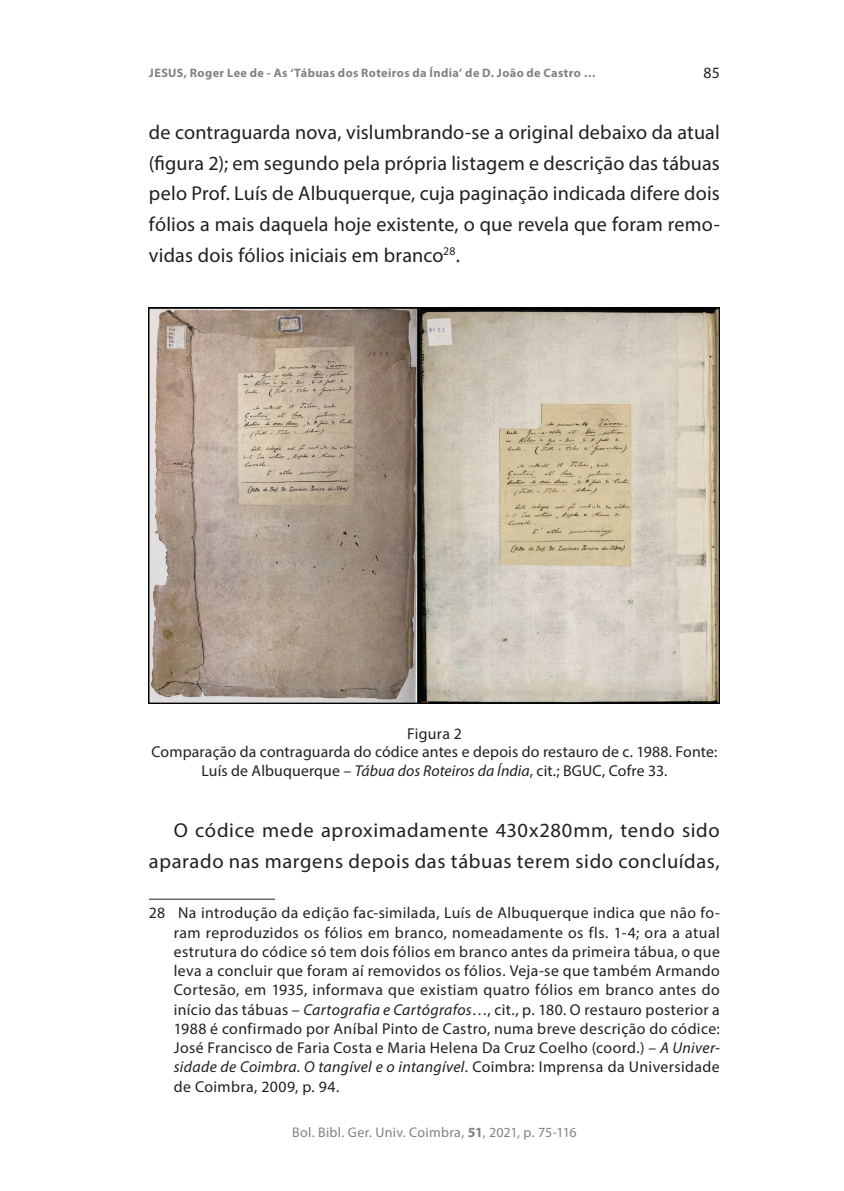
<style>
.page{position:relative;width:844px;height:1191px;background:#fff}
.page>*{position:absolute;margin:0;border:0;box-sizing:border-box;transform-origin:0 0}
.t1{font:20.12px/30.6px "Myriad Pro";letter-spacing:.025em;color:#231f20;text-align:justify}
.t2{font:15.75px/19.2px "Myriad Pro";letter-spacing:.01em;color:#231f20;text-align:center}
.t3{font:14px "Myriad Pro";letter-spacing:.02em;color:#808285}
.t4{font:700 12.25px "Myriad Pro";letter-spacing:.03em;color:#808285}
.s1{font-style:italic}
.s2{font-weight:700}
</style>
<div class="page">
<hr style="left:149px;top:899px;width:126px;height:1px;background:#231f20">
<img style="left:149px;top:308px;width:570px;height:395px">
<p class="t4" style="left:149px;top:64px;width:448px">JESUS, Roger Lee de - As ‘Tábuas dos Roteiros da Índia’ de D. João de Castro …</p>
<p class="t2" style="left:703px;top:63px;width:18px">85</p>
<p class="t1" style="left:149px;top:117px;width:572px">de contraguarda nova, vislumbrando-se a original debaixo da atual (figura 2); em segundo pela própria listagem e descrição das tábuas pelo Prof. Luís de Albuquerque, cuja paginação indicada difere dois fólios a mais daquela hoje existente, o que revela que foram remo&shy;vidas dois fólios iniciais em branco<sup>28</sup>.</p>
<p class="t2" style="left:151px;top:725px;width:567px;line-height:18px">Figura 2<br>Comparação da contraguarda do códice antes e depois do restauro de c. 1988. Fonte:<br>Luís de Albuquerque – <span class="s1">Tábua dos Roteiros da Índia</span>, cit.; BGUC, Cofre 33.</p>
<p class="t1" style="left:149px;top:814px;width:572px;text-align:right">O códice mede aproximadamente 430x280mm, tendo sido aparado nas margens depois das tábuas terem sido concluídas,</p>
<p class="t2" style="left:174px;top:903px;width:547px;text-align:justify;text-indent:-25px">28 Na introdução da edição fac-similada, Luís de Albuquerque indica que não fo&shy;ram reproduzidos os fólios em branco, nomeadamente os fls. 1-4; ora a atual estrutura do códice só tem dois fólios em branco antes da primeira tábua, o que leva a concluir que foram aí removidos os fólios. Veja-se que também Armando Cortesão, em 1935, informava que existiam quatro fólios em branco antes do início das tábuas – <span class="s1">Cartografia e Cartógrafos</span>…, cit., p. 180. O restauro posterior a 1988 é confirmado por Aníbal Pinto de Castro, numa breve descrição do códice:<br>José Francisco de Faria Costa e Maria Helena Da Cruz Coelho (coord.) – <span class="s1">A Univer&shy;sidade de Coimbra. O tangível e o intangível</span>. Coimbra: Imprensa da Universidade de Coimbra, 2009, p. 94.</p>
<p class="t3" style="left:292px;top:1123px;width:286px">Bol. Bibl. Ger. Univ. Coimbra, <span class="s2">51</span>, 2021, p. 75-116</p>
</div>
